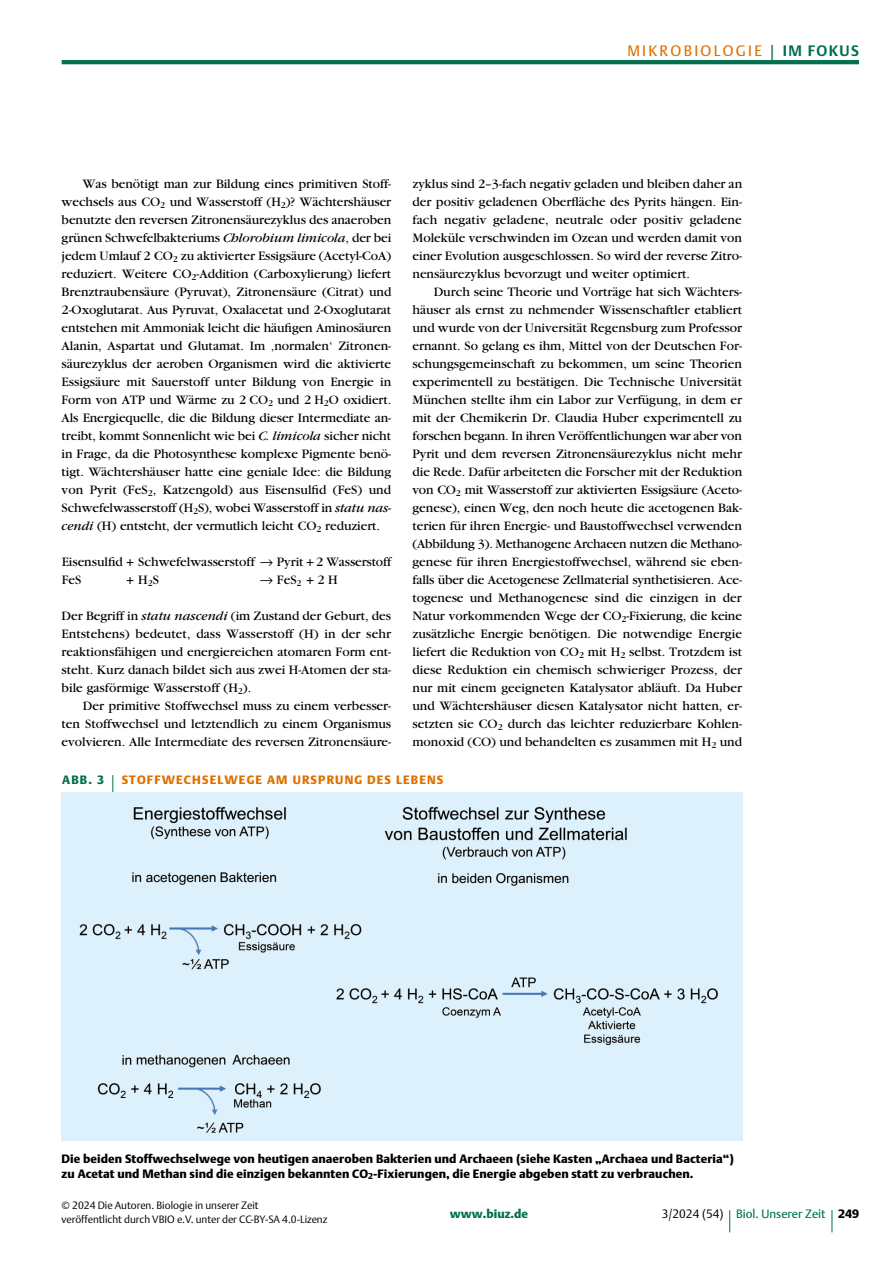
<style>
.page{position:relative;width:893px;height:1263px;background:#fff}
.page>*{position:absolute;margin:0;border:0;box-sizing:border-box;transform-origin:0 0}
.t1{font:15px "DTL Argo T";letter-spacing:.15em;color:#de7000}
.t2{font:13.5px/18px "Garamond";color:#000;text-align:justify}
.t3{font:12px/15px "DTL Argo T Black";letter-spacing:.005em;color:#000}
.t4{font:12px "DTL Argo T Black";letter-spacing:.1em;color:#de7000}
.t5{font:12px "DTL Argo T";color:#00704f}
.t6{font:12px "DTL Argo T Black";color:#00704f}
.t7{font:10.5px/13.5px "DTL Argo T Light";color:#000}
.s1{font-family:"Helvetica Neue";font-weight:300;font-size:24.75px;color:#00704f}
.s2{font-weight:700;color:#00704f}
.s3{font-style:italic}
.s4{font-family:"DTL Argo T Light";color:#000}
.s5{font-family:"DTL Argo T Black";color:#000}
</style>
<div class="page">
<svg style="left:729px;top:1210px;width:1px;height:22px"></svg>
<svg style="left:832px;top:1210px;width:1px;height:22px"></svg>
<hr style="left:62px;top:60px;width:797px;height:4px;background:#00704f">
<svg style="left:112px;top:775px;width:1px;height:17px"></svg>
<div style="left:62px;top:793px;width:680px;height:348px;background:#dcf1fc"></div>
<p class="t1" style="left:627px;top:42px;width:233px">MIKROBIOLOGIE <span class="s1">|</span> <span class="s2">IM FOKUS</span></p>
<p class="t2" style="left:62px;top:175px;width:331px;text-indent:21px">Was benötigt man zur Bildung eines primitiven Stoff&shy;wechsels aus CO<sub>2</sub> und Wasserstoff (H<sub>2</sub>)? Wächtershäuser benutzte den reversen Zitronensäurezyklus des anaeroben grünen Schwefelbakteriums <span class="s3">Chlorobium limicola</span>, der bei jedem Umlauf 2 CO<sub>2</sub> zu aktivierter Essigsäure (Acetyl-CoA) reduziert. Weitere CO<sub>2</sub>-Addition (Carboxylierung) liefert Brenztraubensäure (Pyruvat), Zitronensäure (Citrat) und 2-Oxoglutarat. Aus Pyruvat, Oxalacetat und 2-Oxoglutarat entstehen mit Ammoniak leicht die häufgen Aminosäuren Alanin, Aspartat und Glutamat. Im ‚normalen‘ Zitronen&shy;säurezyklus der aeroben Organismen wird die aktivierte Essigsäure mit Sauerstoff unter Bildung von Energie in Form von ATP und Wärme zu 2 CO<sub>2</sub> und 2 H<sub>2</sub>O oxidiert.<br>Als Energiequelle, die die Bildung dieser Intermediate an&shy;treibt, kommt Sonnenlicht wie bei <span class="s3">C. limicola</span> sicher nicht in Frage, da die Photosynthese komplexe Pigmente benö&shy;tigt. Wächtershäuser hatte eine geniale Idee: die Bildung von Pyrit (FeS<sub>2</sub>, Katzengold) aus Eisensulfd (FeS) und Schwefelwasserstoff (H<sub>2</sub>S), wobei Wasserstoff in <span class="s3">statu nas&shy;cendi</span> (H) entsteht, der vermutlich leicht CO<sub>2</sub> reduziert.</p>
<p class="t2" style="left:62px;top:553px;width:332px">Eisensulfd + Schwefelwasserstoff → Pyrit + 2 Wasserstoff<br>FeS</p>
<p class="t2" style="left:126px;top:571px;width:34px">+ H<sub>2</sub>S</p>
<p class="t2" style="left:260px;top:571px;width:80px">→ FeS<sub>2</sub> + 2 H</p>
<p class="t2" style="left:62px;top:607px;width:331px">Der Begriff in <span class="s3">statu nascendi</span> (im Zustand der Geburt, des Entstehens) bedeutet, dass Wasserstoff (H) in der sehr reaktionsfähigen und energiereichen atomaren Form ent&shy;steht. Kurz danach bildet sich aus zwei H-Atomen der sta&shy;bile gasförmige Wasserstoff (H<sub>2</sub>).</p>
<p class="t2" style="left:62px;top:697px;width:331px;text-indent:21px">Der primitive Stoffwechsel muss zu einem verbesser&shy;ten Stoffwechsel und letztendlich zu einem Organismus evolvieren. Alle Intermediate des reversen Zitronensäure-</p>
<p class="t2" style="left:412px;top:175px;width:331px">zyklus sind 2–3-fach negativ geladen und bleiben daher an der positiv geladenen Oberfäche des Pyrits hängen. Ein&shy;fach negativ geladene, neutrale oder positiv geladene Moleküle verschwinden im Ozean und werden damit von einer Evolution ausgeschlossen. So wird der reverse Zitro&shy;nensäurezyklus bevorzugt und weiter optimiert.</p>
<p class="t2" style="left:412px;top:283px;width:331px;text-indent:21px">Durch seine Theorie und Vorträge hat sich Wächters&shy;häuser als ernst zu nehmender Wissenschaftler etabliert und wurde von der Universität Regensburg zum Professor ernannt. So gelang es ihm, Mittel von der Deutschen For&shy;schungsgemeinschaft zu bekommen, um seine Theorien experimentell zu bestätigen. Die Technische Universität München stellte ihm ein Labor zur Verfügung, in dem er mit der Chemikerin Dr. Claudia Huber experimentell zu forschen begann. In ihren Veröffentlichungen war aber von Pyrit und dem reversen Zitronensäurezyklus nicht mehr die Rede. Dafür arbeiteten die Forscher mit der Reduktion von CO<sub>2</sub> mit Wasserstoff zur aktivierten Essigsäure (Aceto&shy;genese), einen Weg, den noch heute die acetogenen Bak&shy;terien für ihren Energie- und Baustoffwechsel verwenden (Abbildung 3). Methanogene Archaeen nutzen die Methano&shy;genese für ihren Energiestoffwechsel, während sie eben&shy;falls über die Acetogenese Zellmaterial synthetisieren. Ace&shy;togenese und Methanogenese sind die einzigen in der Natur vorkommenden Wege der CO<sub>2</sub>-Fixierung, die keine zusätzliche Energie benötigen. Die notwendige Energie liefert die Reduktion von CO<sub>2</sub> mit H<sub>2</sub> selbst. Trotzdem ist diese Reduktion ein chemisch schwieriger Prozess, der nur mit einem geeigneten Katalysator abläuft. Da Huber und Wächtershäuser diesen Katalysator nicht hatten, er&shy;setzten sie CO<sub>2</sub> durch das leichter reduzierbare Kohlen&shy;monoxid (CO) und behandelten es zusammen mit H<sub>2</sub> und</p>
<h6 class="t6" style="left:62px;top:772px;width:43px">ABB. 3</h6>
<p class="t4" style="left:122px;top:772px;width:323px">STOFFWECHSELWEGE AM URSPRUNG DES LEBENS</p>
<p class="t3" style="left:62px;top:1151px;width:674px">Die beiden Stoffwechselwege von heutigen anaeroben Bakterien und Archaeen (siehe Kasten „Archaea und Bacteria“) zu Acetat und Methan sind die einzigen bekannten CO<sub>2</sub>-Fixierungen, die Energie abgeben statt zu verbrauchen.</p>
<p class="t7" style="left:62px;top:1199px;width:267px">© 2024 Die Autoren. Biologie in unserer Zeit<br>veröffentlicht durch VBIO e.V. unter der CC-BY-SA 4.0-Lizenz</p>
<p class="t6" style="left:450px;top:1207px;width:80px">www.biuz.de</p>
<p class="t5" style="left:662px;top:1207px;width:199px"><span class="s4">3/2024 (54)</span> Biol. Unserer Zeit <span class="s5">249</span></p>
</div>
